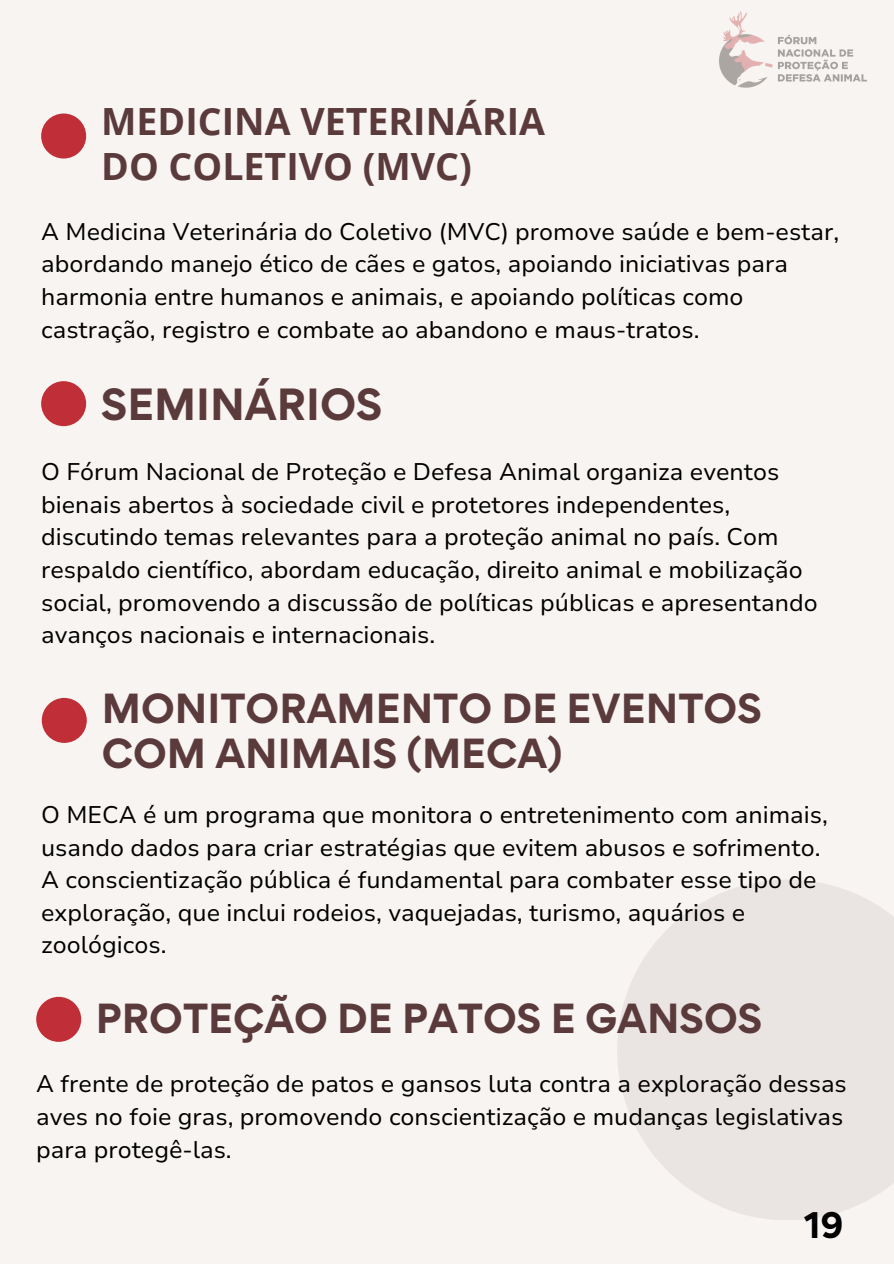
<style>
.page{position:relative;width:894px;height:1264px;background:#fff}
.page>*{position:absolute;margin:0;border:0;box-sizing:border-box;transform-origin:0 0}
.t1{font:700 40.2px "Gordita";color:#5b3a3c}
.t2{font:700 37.5px/45px "Gordita";color:#5b3a3c}
.t3{font:700 37.5px "Open Sans";color:#5b3a3c}
.t4{font:700 33px "Gordita";color:#000}
.t5{font:24px/32.7px "Nunito Sans 10 pt";color:#000}
</style>
<div class="page">
<div style="left:0;top:0;width:893px;height:1263px;background:#f7f4f1"></div>
<div style="left:41px;top:113px;width:45px;height:45px;background:#c02f37;border-radius:50%"></div>
<svg style="left:617px;top:880px;width:276px;height:340px;fill:#eae5e2"></svg>
<img style="left:719px;top:11px;width:148px;height:77px">
<div style="left:41px;top:381px;width:45px;height:45px;background:#c02f37;border-radius:50%"></div>
<div style="left:42px;top:698px;width:45px;height:45px;background:#c02f37;border-radius:50%"></div>
<div style="left:36px;top:996px;width:45px;height:45px;background:#c02f37;border-radius:50%"></div>
<h1 class="t3" style="left:101px;top:95px;width:445px">MEDICINA VETERINÁRIA</h1>
<p class="t3" style="left:101px;top:140px;width:372px">DO COLETIVO (MVC)</p>
<p class="t5" style="left:41px;top:215px;width:799px">A Medicina Veterinária do Coletivo (MVC) promove saúde e bem-estar, abordando manejo ético de cães e gatos, apoiando iniciativas para harmonia entre humanos e animais, e apoiando políticas como castração, registro e combate ao abandono e maus-tratos.</p>
<p class="t1" style="left:101px;top:377px;width:283px">SEMINÁRIOS</p>
<p class="t5" style="left:41px;top:456px;width:777px">O Fórum Nacional de Proteção e Defesa Animal organiza eventos bienais abertos à sociedade civil e protetores independentes, discutindo temas relevantes para a proteção animal no país. Com respaldo científico, abordam educação, direito animal e mobilização social, promovendo a discussão de políticas públicas e apresentando avanços nacionais e internacionais.</p>
<p class="t2" style="left:102px;top:685px;width:661px">MONITORAMENTO DE EVENTOS<br>COM ANIMAIS (MECA)</p>
<p class="t5" style="left:41px;top:798px;width:788px">O MECA é um programa que monitora o entretenimento com animais, usando dados para criar estratégias que evitem abusos e sofrimento.<br>A conscientização pública é fundamental para combater esse tipo de exploração, que inclui rodeios, vaquejadas, turismo, aquários e zoológicos.</p>
<p class="t2" style="left:96px;top:995px;width:667px">PROTEÇÃO DE PATOS E GANSOS</p>
<p class="t5" style="left:36px;top:1068px;width:812px">A frente de proteção de patos e gansos luta contra a exploração dessas aves no foie gras, promovendo conscientização e mudanças legislativas para protegê-las.</p>
<p class="t4" style="left:804px;top:1203px;width:41px">19</p>
</div>
